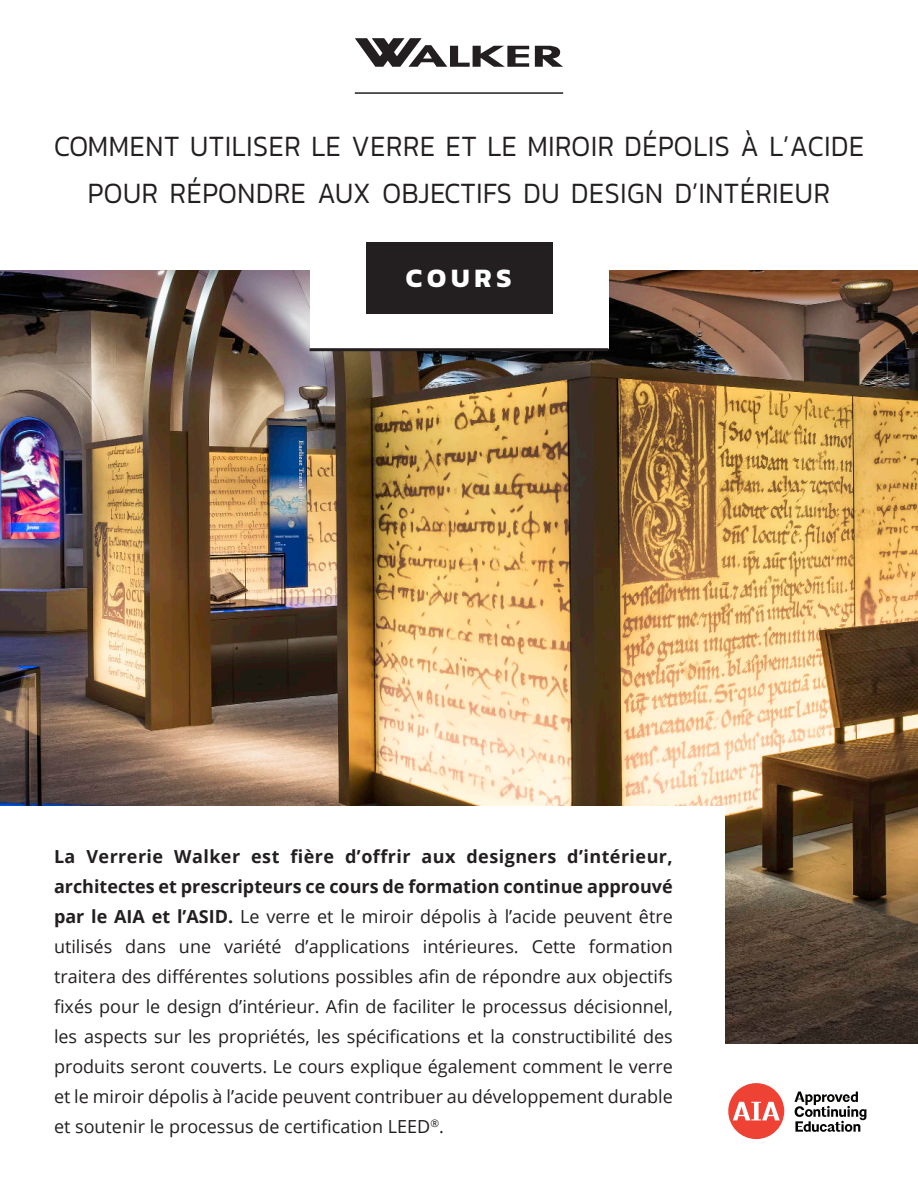
<style>
.page{position:relative;width:918px;height:1188px;background:#fff}
.page>*{position:absolute;margin:0;border:0;box-sizing:border-box;transform-origin:0 0}
.t1{font:300 30px/46.5px "Kanit";letter-spacing:.025em;color:#231f20;text-align:center;scale:.9 1}
.t2{font:700 27px "Kanit";letter-spacing:.18em;color:#fff}
.t3{font:18px/30px "Open Sans";color:#231f20;text-align:justify}
.s1{font-weight:700}
</style>
<div class="page">
<img style="left:0;top:270px;width:918px;height:773px">
<div style="left:0;top:806px;width:725px;height:335px;background:#fff"></div>
<div style="left:310px;top:230px;width:298px;height:119px;background:#fff"></div>
<div style="left:366px;top:242px;width:187px;height:72px;background:#231f20"></div>
<svg style="left:355px;top:38px;width:174px;height:29px"></svg>
<svg style="left:535px;top:46px;width:28px;height:21px"></svg>
<hr style="left:355px;top:92px;width:208px;height:2px;background:#231f20">
<hr style="left:310px;top:348px;width:298px;height:3px;background:#231f20">
<svg style="left:794px;top:1092px;width:72px;height:40px"></svg>
<div style="left:728px;top:1083px;width:56px;height:56px;background:#ee4234;border-radius:50%"></div>
<svg style="left:733px;top:1102px;width:47px;height:18px"></svg>
<h1 class="t1" style="left:54px;top:122px;width:902px">COMMENT UTILISER LE VERRE ET LE MIROIR DÉPOLIS À L’ACIDE<br>POUR RÉPONDRE AUX OBJECTIFS DU DESIGN D’INTÉRIEUR</h1>
<h2 class="t2" style="left:406px;top:262px;width:107px">COURS</h2>
<p class="t3" style="left:54px;top:843px;width:620px"><span class="s1">La Verrerie Walker est fière d’offrir aux designers d’intérieur, architectes et prescripteurs ce cours de formation continue approuvé par le AIA et l’ASID.</span> Le verre et le miroir dépolis à l’acide peuvent être utilisés dans une variété d’applications intérieures. Cette formation traitera des différentes solutions possibles afin de répondre aux objectifs fixés pour le design d’intérieur. Afin de faciliter le processus décisionnel, les aspects sur les propriétés, les spécifications et la constructibilité des produits seront couverts. Le cours explique également comment le verre et le miroir dépolis à l’acide peuvent contribuer au développement durable et soutenir le processus de certification LEED<sup>®</sup>.</p>
</div>
